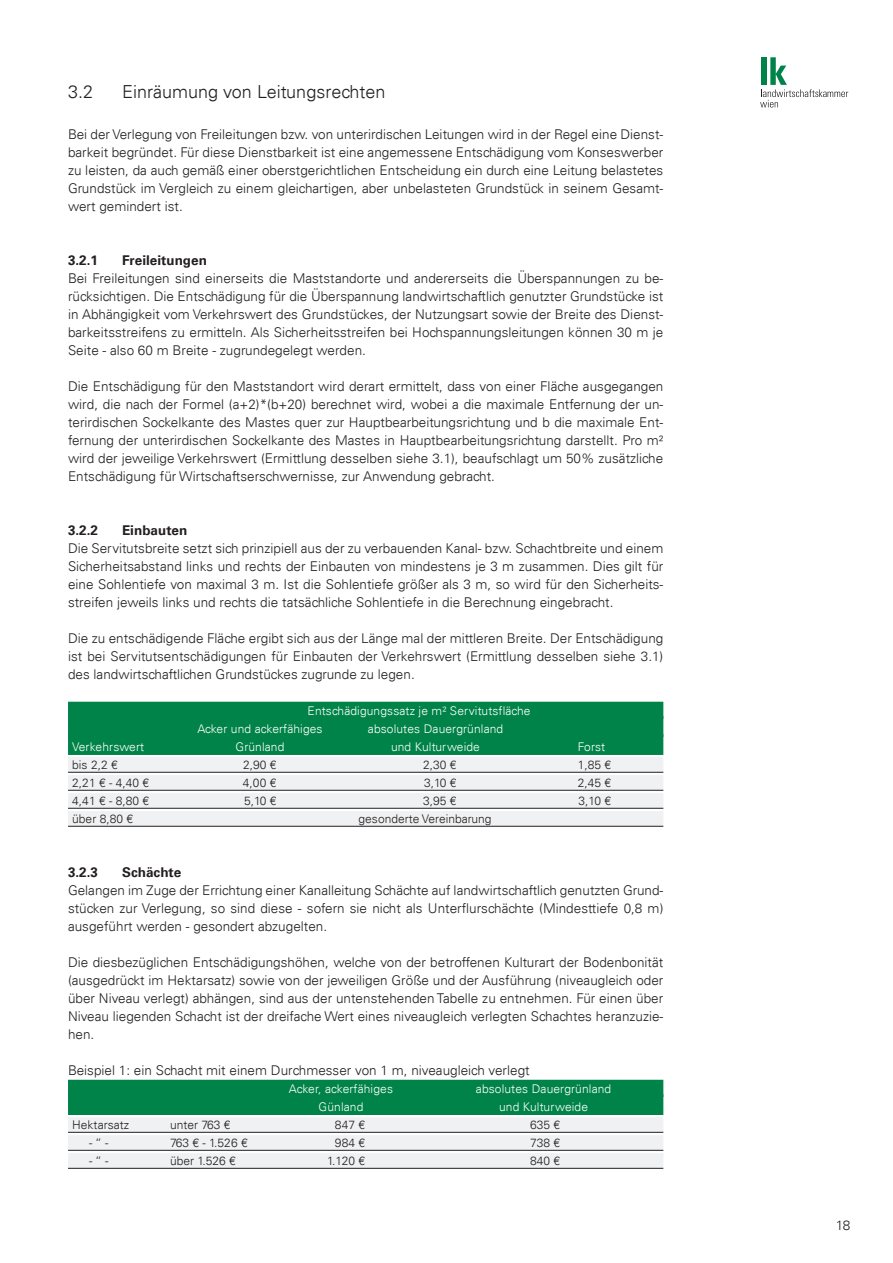
<style>
.page{position:relative;width:893px;height:1263px;background:#fff}
.page>*{position:absolute;margin:0;border:0;box-sizing:border-box;transform-origin:0 0}
.Untertitel{font:300 18px "Univers";color:#231f20}
.Fließtext{font:300 13.5px/18px "Univers";color:#231f20;text-align:justify}
.Kapitel_Ü{font:700 13.5px "Univers";color:#231f20}
.Tabelle_fließ{font:300 12px "Univers";color:#231f20}
.TabelleZweiZwischenÜ{font:300 12px "Univers";letter-spacing:.01em;color:#fff}
.Tabelle_ZwischenÜ{font:300 12px "Univers";letter-spacing:.01em;color:#fff}
</style>
<div class="page">
<svg style="left:760px;top:57px;width:88px;height:51px"></svg>
<div style="left:68px;top:702px;width:595px;height:17px;background:#008348"></div>
<div style="left:68px;top:716px;width:595px;height:21px;background:#008348"></div>
<div style="left:68px;top:734px;width:595px;height:21px;background:#008348"></div>
<div style="left:68px;top:757px;width:595px;height:15px;background:#f0f1f2"></div>
<hr style="left:68px;top:772px;width:595px;height:1px;background:#231f20">
<div style="left:68px;top:775px;width:595px;height:15px;background:#f0f1f2"></div>
<hr style="left:68px;top:790px;width:595px;height:1px;background:#231f20">
<div style="left:68px;top:793px;width:595px;height:15px;background:#f0f1f2"></div>
<hr style="left:68px;top:808px;width:595px;height:1px;background:#231f20">
<div style="left:68px;top:811px;width:595px;height:15px;background:#f0f1f2"></div>
<hr style="left:68px;top:826px;width:595px;height:1px;background:#231f20">
<div style="left:68px;top:1080px;width:595px;height:17px;background:#008348"></div>
<div style="left:68px;top:1094px;width:595px;height:21px;background:#008348"></div>
<div style="left:68px;top:1117px;width:595px;height:15px;background:#f0f1f2"></div>
<hr style="left:68px;top:1132px;width:595px;height:1px;background:#231f20">
<div style="left:68px;top:1135px;width:595px;height:15px;background:#f0f1f2"></div>
<hr style="left:68px;top:1150px;width:595px;height:1px;background:#231f20">
<div style="left:68px;top:1153px;width:595px;height:15px;background:#f0f1f2"></div>
<hr style="left:68px;top:1168px;width:595px;height:1px;background:#231f20">
<p class="Untertitel" style="left:68px;top:81px;width:27px">3.2</p>
<p class="Untertitel" style="left:122px;top:81px;width:265px">Einräumung von Leitungsrechten</p>
<p class="Fließtext" style="left:68px;top:125px;width:597px">Bei der Verlegung von Freileitungen bzw. von unterirdischen Leitungen wird in der Regel eine Dienst&shy;barkeit begründet. Für diese Dienstbarkeit ist eine angemessene Entschädigung vom Konseswerber zu leisten, da auch gemäß einer oberstgerichtlichen Entscheidung ein durch eine Leitung belastetes Grundstück im Vergleich zu einem gleichartigen, aber unbelasteten Grundstück in seinem Gesamt&shy;wert gemindert ist.</p>
<p class="Kapitel_Ü" style="left:68px;top:252px;width:32px">3.2.1</p>
<p class="Kapitel_Ü" style="left:122px;top:252px;width:86px">Freileitungen</p>
<p class="Fließtext" style="left:68px;top:269px;width:597px">Bei Freileitungen sind einerseits die Maststandorte und andererseits die Überspannungen zu be&shy;rücksichtigen. Die Entschädigung für die Überspannung landwirtschaftlich genutzter Grundstücke ist in Abhängigkeit vom Verkehrswert des Grundstückes, der Nutzungsart sowie der Breite des Dienst&shy;barkeitsstreifens zu ermitteln. Als Sicherheitsstreifen bei Hochspannungsleitungen können 30 m je Seite - also 60 m Breite - zugrundegelegt werden.</p>
<p class="Fließtext" style="left:68px;top:377px;width:597px">Die Entschädigung für den Maststandort wird derart ermittelt, dass von einer Fläche ausgegangen wird, die nach der Formel (a+2)*(b+20) berechnet wird, wobei a die maximale Entfernung der un&shy;terirdischen Sockelkante des Mastes quer zur Hauptbearbeitungsrichtung und b die maximale Ent&shy;fernung der unterirdischen Sockelkante des Mastes in Hauptbearbeitungsrichtung darstellt. Pro m² wird der jeweilige Verkehrswert (Ermittlung desselben siehe 3.1), beaufschlagt um 50% zusätzliche Entschädigung für Wirtschaftserschwernisse, zur Anwendung gebracht.</p>
<p class="Kapitel_Ü" style="left:68px;top:522px;width:32px">3.2.2</p>
<p class="Kapitel_Ü" style="left:122px;top:522px;width:67px">Einbauten</p>
<p class="Fließtext" style="left:68px;top:539px;width:597px">Die Servitutsbreite setzt sich prinzipiell aus der zu verbauenden Kanal- bzw. Schachtbreite und einem Sicherheitsabstand links und rechts der Einbauten von mindestens je 3 m zusammen. Dies gilt für eine Sohlentiefe von maximal 3 m. Ist die Sohlentiefe größer als 3 m, so wird für den Sicherheits&shy;streifen jeweils links und rechts die tatsächliche Sohlentiefe in die Berechnung eingebracht.</p>
<p class="Fließtext" style="left:68px;top:629px;width:597px">Die zu entschädigende Fläche ergibt sich aus der Länge mal der mittleren Breite. Der Entschädigung ist bei Servitutsentschädigungen für Einbauten der Verkehrswert (Ermittlung desselben siehe 3.1) des landwirtschaftlichen Grundstückes zugrunde zu legen.</p>
<p class="Tabelle_ZwischenÜ" style="left:308px;top:704px;width:225px">Entschädigungssatz je m² Servitutsfläche</p>
<p class="TabelleZweiZwischenÜ" style="left:197px;top:722px;width:127px">Acker und ackerfähiges</p>
<p class="TabelleZweiZwischenÜ" style="left:368px;top:722px;width:137px">absolutes Dauergrünland</p>
<p class="TabelleZweiZwischenÜ" style="left:72px;top:740px;width:73px">Verkehrswert</p>
<p class="TabelleZweiZwischenÜ" style="left:236px;top:740px;width:50px">Grünland</p>
<p class="TabelleZweiZwischenÜ" style="left:391px;top:740px;width:90px">und Kulturweide</p>
<p class="TabelleZweiZwischenÜ" style="left:578px;top:740px;width:29px">Forst</p>
<p class="Tabelle_fließ" style="left:72px;top:758px;width:47px">bis 2,2 €</p>
<p class="Tabelle_fließ" style="left:243px;top:758px;width:35px">2,90 €</p>
<p class="Tabelle_fließ" style="left:423px;top:758px;width:35px">2,30 €</p>
<p class="Tabelle_fließ" style="left:578px;top:758px;width:35px">1,85 €</p>
<p class="Tabelle_fließ" style="left:72px;top:776px;width:78px">2,21 € - 4,40 €</p>
<p class="Tabelle_fließ" style="left:243px;top:776px;width:35px">4,00 €</p>
<p class="Tabelle_fließ" style="left:424px;top:776px;width:34px">3,10 €</p>
<p class="Tabelle_fließ" style="left:578px;top:776px;width:35px">2,45 €</p>
<p class="Tabelle_fließ" style="left:72px;top:794px;width:78px">4,41 € - 8,80 €</p>
<p class="Tabelle_fließ" style="left:244px;top:794px;width:34px">5,10 €</p>
<p class="Tabelle_fließ" style="left:423px;top:794px;width:35px">3,95 €</p>
<p class="Tabelle_fließ" style="left:579px;top:794px;width:34px">3,10 €</p>
<p class="Tabelle_fließ" style="left:72px;top:812px;width:62px">über 8,80 €</p>
<p class="Tabelle_fließ" style="left:359px;top:812px;width:134px">gesonderte Vereinbarung</p>
<p class="Kapitel_Ü" style="left:68px;top:864px;width:32px">3.2.3</p>
<p class="Kapitel_Ü" style="left:122px;top:864px;width:61px">Schächte</p>
<p class="Fließtext" style="left:68px;top:881px;width:597px">Gelangen im Zuge der Errichtung einer Kanalleitung Schächte auf landwirtschaftlich genutzten Grund&shy;stücken zur Verlegung, so sind diese - sofern sie nicht als Unterflurschächte (Mindesttiefe 0,8 m) ausgeführt werden - gesondert abzugelten.</p>
<p class="Fließtext" style="left:68px;top:953px;width:597px">Die diesbezüglichen Entschädigungshöhen, welche von der betroffenen Kulturart der Bodenbonität (ausgedrückt im Hektarsatz) sowie von der jeweiligen Größe und der Ausführung (niveaugleich oder über Niveau verlegt) abhängen, sind aus der untenstehenden Tabelle zu entnehmen. Für einen über Niveau liegenden Schacht ist der dreifache Wert eines niveaugleich verlegten Schachtes heranzuzie&shy;hen.</p>
<p class="Fließtext" style="left:68px;top:1061px;width:463px">Beispiel 1: ein Schacht mit einem Durchmesser von 1 m, niveaugleich verlegt</p>
<p class="Tabelle_ZwischenÜ" style="left:289px;top:1082px;width:106px">Acker, ackerfähiges</p>
<p class="Tabelle_ZwischenÜ" style="left:476px;top:1082px;width:137px">absolutes Dauergrünland</p>
<p class="TabelleZweiZwischenÜ" style="left:319px;top:1100px;width:46px">Günland</p>
<p class="TabelleZweiZwischenÜ" style="left:499px;top:1100px;width:90px">und Kulturweide</p>
<p class="Tabelle_fließ" style="left:72px;top:1118px;width:58px">Hektarsatz</p>
<p class="Tabelle_fließ" style="left:170px;top:1118px;width:62px">unter 763 €</p>
<p class="Tabelle_fließ" style="left:335px;top:1118px;width:32px">847 €</p>
<p class="Tabelle_fließ" style="left:530px;top:1118px;width:32px">635 €</p>
<p class="Tabelle_fließ" style="left:89px;top:1136px;width:21px">- “ -</p>
<p class="Tabelle_fließ" style="left:170px;top:1136px;width:79px">763 € - 1.526 €</p>
<p class="Tabelle_fließ" style="left:335px;top:1136px;width:32px">984 €</p>
<p class="Tabelle_fließ" style="left:530px;top:1136px;width:32px">738 €</p>
<p class="Tabelle_fließ" style="left:89px;top:1154px;width:21px">- “ -</p>
<p class="Tabelle_fließ" style="left:170px;top:1154px;width:67px">über 1.526 €</p>
<p class="Tabelle_fließ" style="left:327px;top:1154px;width:39px">1.120 €</p>
<p class="Tabelle_fließ" style="left:530px;top:1154px;width:32px">840 €</p>
<p class="Fließtext" style="left:836px;top:1216px;width:16px">18</p>
</div>
